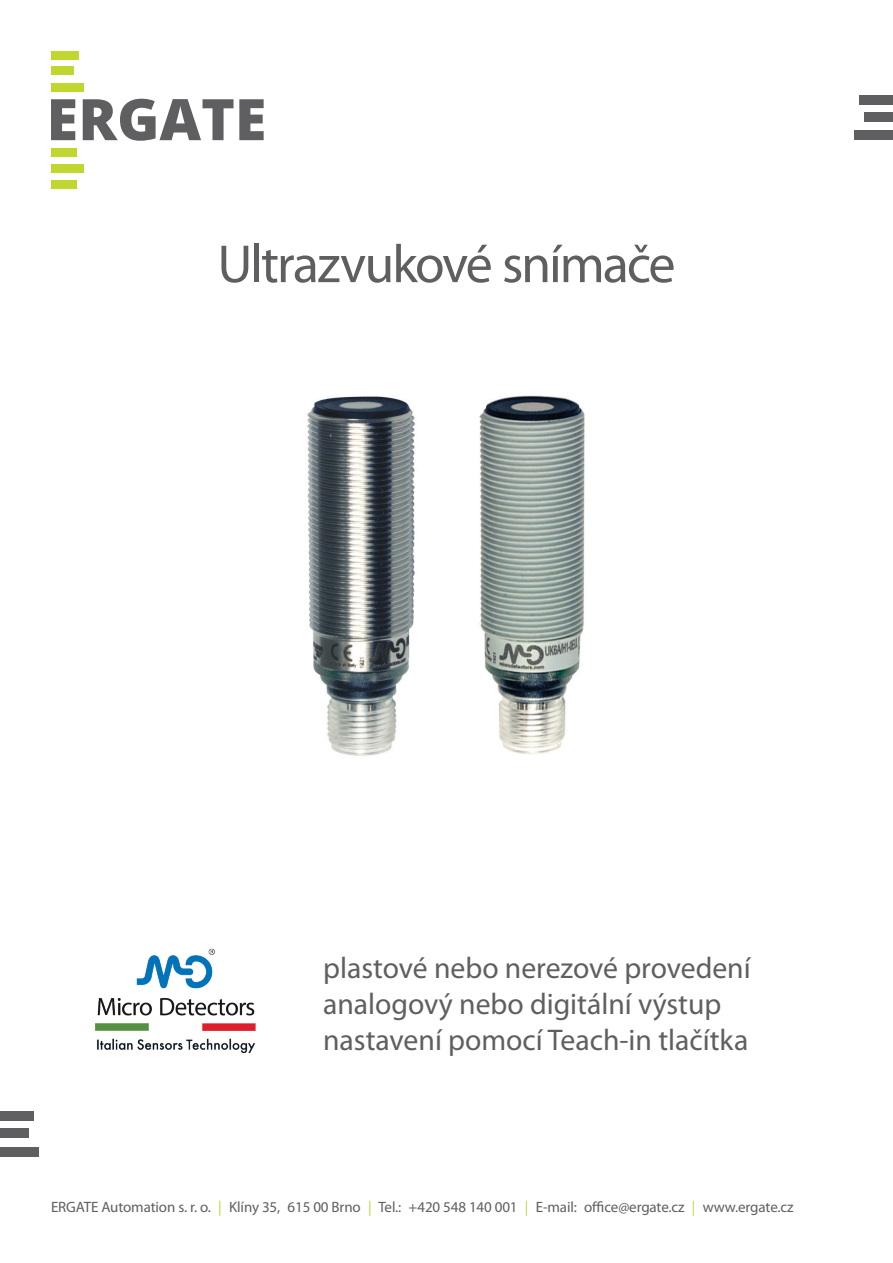
<style>
.page{position:relative;width:893px;height:1263px;background:#fff}
.page>*{position:absolute;margin:0;border:0;box-sizing:border-box;transform-origin:0 0}
.t1{font:54px "Myriad Pro";letter-spacing:-.035em;color:#5f5f62}
.t2{font:30px "Myriad Pro";color:#5f5f62}
.t3{font:15px "Myriad Pro";letter-spacing:-.01em;color:#5f5f62}
.s1{color:#c1d72f}
</style>
<div class="page">
<div style="left:0;top:1111px;width:33px;height:10px;background:#5f5f62"></div>
<div style="left:0;top:1128px;width:28px;height:10px;background:#5f5f62"></div>
<div style="left:0;top:1147px;width:38px;height:10px;background:#5f5f62"></div>
<div style="left:860px;top:95px;width:33px;height:10px;background:#5f5f62"></div>
<div style="left:865px;top:112px;width:28px;height:10px;background:#5f5f62"></div>
<div style="left:855px;top:130px;width:38px;height:10px;background:#5f5f62"></div>
<div style="left:51px;top:148px;width:26px;height:9px;background:#c1d72f"></div>
<div style="left:51px;top:164px;width:32px;height:8px;background:#c1d72f"></div>
<div style="left:51px;top:180px;width:26px;height:9px;background:#c1d72f"></div>
<div style="left:51px;top:51px;width:28px;height:9px;background:#c1d72f"></div>
<div style="left:51px;top:66px;width:23px;height:9px;background:#c1d72f"></div>
<div style="left:51px;top:83px;width:32px;height:9px;background:#c1d72f"></div>
<svg style="left:83px;top:99px;width:150px;height:42px"></svg>
<svg style="left:239px;top:99px;width:25px;height:41px"></svg>
<svg style="left:51px;top:99px;width:24px;height:41px"></svg>
<img style="left:307px;top:396px;width:108px;height:360px">
<img style="left:479px;top:395px;width:106px;height:359px">
<img style="left:95px;top:948px;width:161px;height:105px">
<p class="t1" style="left:217px;top:231px;width:460px">Ultrazvukové snímače</p>
<p class="t2" style="left:323px;top:949px;width:429px">plastové nebo nerezové provedení</p>
<p class="t2" style="left:323px;top:985px;width:400px">analogový nebo digitální výstup</p>
<p class="t2" style="left:323px;top:1021px;width:427px">nastavení pomocí Teach-in tlačítka</p>
<p class="t3" style="left:51px;top:1198px;width:744px">ERGATE Automation s. r. o. <span class="s1">|</span> Klíny 35, 615 00 Brno <span class="s1">|</span> Tel.: +420 548 140 001 <span class="s1">|</span> E-mail: office@ergate.cz <span class="s1">|</span> www.ergate.cz</p>
</div>
